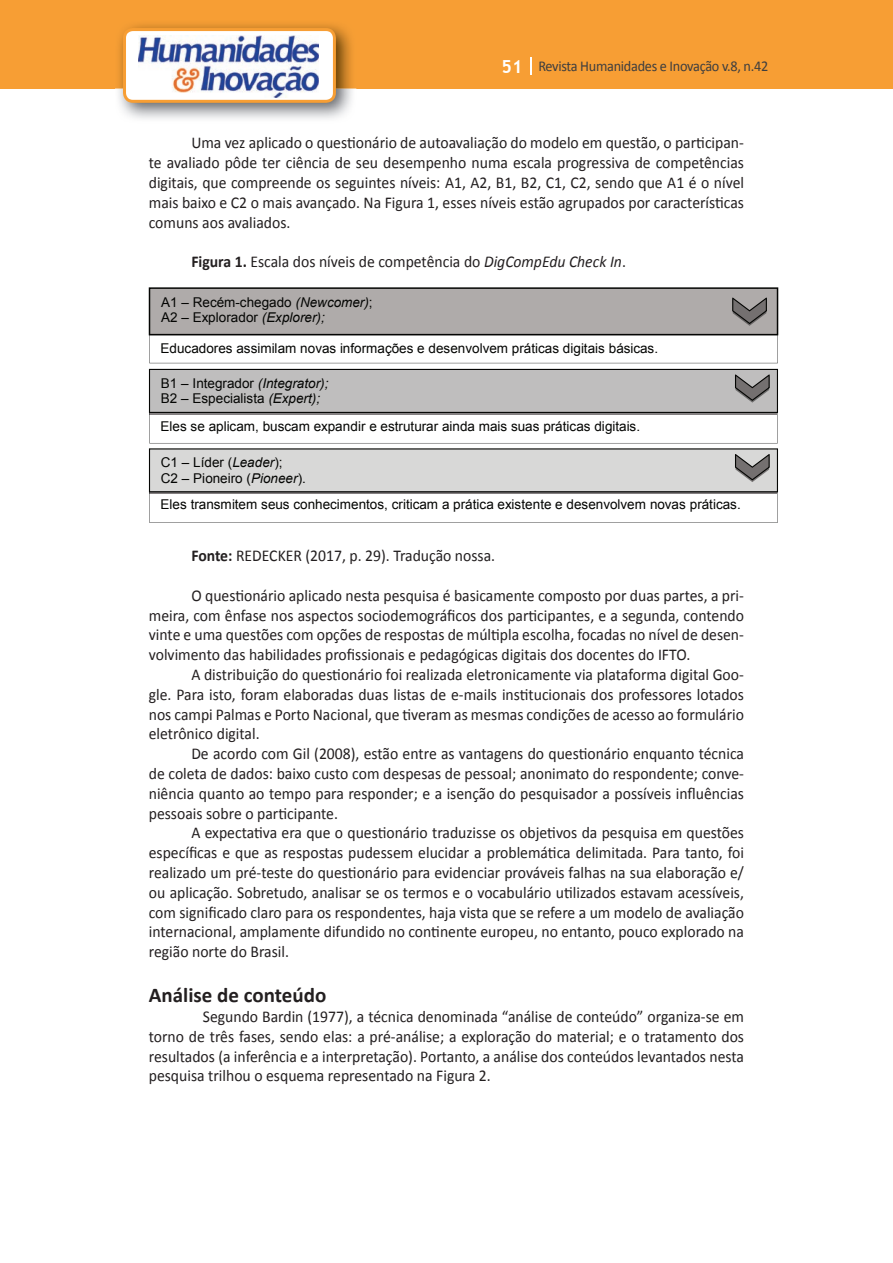
<style>
.page{position:relative;width:893px;height:1263px;background:#fff}
.page>*{position:absolute;margin:0;border:0;box-sizing:border-box;transform-origin:0 0}
.t1{font:700 21px "Calibri";color:#231f20}
.t2{font:16.5px/19.8px "Calibri";color:#231f20;text-align:justify;scale:.95 1}
.t3{font:15px "Calibri";letter-spacing:-.02em;color:#3e3e3f;scale:.95 1}
.t4{font:13.5px/15.5px "Arial";letter-spacing:.005em;color:#040503}
.s1{font-family:"Trebuchet MS";font-weight:700;font-size:18px;color:#fff}
.s2{font-weight:700}
.s3{font-style:italic}
</style>
<div class="page">
<div style="left:0;top:0;width:893px;height:88px;background:#f79e34"></div>
<svg style="left:530px;top:57px;width:2px;height:18px"></svg>
<img style="left:115px;top:24px;width:241px;height:95px">
<svg style="left:123px;top:28px;width:213px;height:75px"></svg>
<svg style="left:149px;top:287px;width:629px;height:76px"></svg>
<svg style="left:149px;top:369px;width:629px;height:154px"></svg>
<p class="t3" style="left:501px;top:57px;width:282px"><span class="s1">51</span> Revista Humanidades e Inovação v.8, n.42</p>
<p class="t2" style="left:149px;top:133px;width:628px;text-indent:43px">Uma vez aplicado o questionário de autoavaliação do modelo em questão, o participan&shy;te avaliado pôde ter ciência de seu desempenho numa escala progressiva de competências digitais, que compreende os seguintes níveis: A1, A2, B1, B2, C1, C2, sendo que A1 é o nível mais baixo e C2 o mais avançado. Na Figura 1, esses níveis estão agrupados por características comuns aos avaliados.</p>
<p class="t2" style="left:191px;top:252px;width:459px"><span class="s2">Figura 1.</span> Escala dos níveis de competência do <span class="s3">DigCompEdu Check In</span>.</p>
<p class="t4" style="left:161px;top:294px;width:213px">A1 – Recém-chegado <span class="s3">(Newcomer)</span>;<br>A2 – Explorador <span class="s3">(Explorer);</span></p>
<p class="t4" style="left:161px;top:341px;width:499px">Educadores assimilam novas informações e desenvolvem práticas digitais básicas.</p>
<p class="t4" style="left:161px;top:375px;width:169px">B1 – Integrador <span class="s3">(Integrator);<br></span>B2 – Especialista <span class="s3">(Expert);</span></p>
<p class="t4" style="left:161px;top:418px;width:481px">Eles se aplicam, buscam expandir e estruturar ainda mais suas práticas digitais.</p>
<p class="t4" style="left:161px;top:455px;width:147px">C1 – Líder (<span class="s3">Leader</span>);<br>C2 – Pioneiro (<span class="s3">Pioneer</span>).</p>
<p class="t4" style="left:161px;top:497px;width:582px">Eles transmitem seus conhecimentos, criticam a prática existente e desenvolvem novas práticas.</p>
<p class="t2" style="left:191px;top:546px;width:321px"><span class="s2">Fonte:</span> REDECKER (2017, p. 29). Tradução nossa.</p>
<p class="t2" style="left:149px;top:585px;width:628px;text-indent:43px">O questionário aplicado nesta pesquisa é basicamente composto por duas partes, a pri&shy;meira, com ênfase nos aspectos sociodemográficos dos participantes, e a segunda, contendo vinte e uma questões com opções de respostas de múltipla escolha, focadas no nível de desen&shy;volvimento das habilidades profissionais e pedagógicas digitais dos docentes do IFTO.</p>
<p class="t2" style="left:149px;top:665px;width:628px;text-indent:43px">A distribuição do questionário foi realizada eletronicamente via plataforma digital Goo&shy;gle. Para isto, foram elaboradas duas listas de e-mails institucionais dos professores lotados nos campi Palmas e Porto Nacional, que tiveram as mesmas condições de acesso ao formulário eletrônico digital.</p>
<p class="t2" style="left:149px;top:744px;width:628px;text-indent:43px">De acordo com Gil (2008), estão entre as vantagens do questionário enquanto técnica de coleta de dados: baixo custo com despesas de pessoal; anonimato do respondente; conve&shy;niência quanto ao tempo para responder; e a isenção do pesquisador a possíveis influências pessoais sobre o participante.</p>
<p class="t2" style="left:149px;top:823px;width:628px;text-indent:43px">A expectativa era que o questionário traduzisse os objetivos da pesquisa em questões específicas e que as respostas pudessem elucidar a problemática delimitada. Para tanto, foi realizado um pré-teste do questionário para evidenciar prováveis falhas na sua elaboração e/ ou aplicação. Sobretudo, analisar se os termos e o vocabulário utilizados estavam acessíveis, com significado claro para os respondentes, haja vista que se refere a um modelo de avaliação internacional, amplamente difundido no continente europeu, no entanto, pouco explorado na região norte do Brasil.</p>
<p class="t1" style="left:149px;top:982px;width:179px">Análise de conteúdo</p>
<p class="t2" style="left:149px;top:1007px;width:628px;text-indent:54px">Segundo Bardin (1977), a técnica denominada “análise de conteúdo” organiza-se em torno de três fases, sendo elas: a pré-análise; a exploração do material; e o tratamento dos resultados (a inferência e a interpretação). Portanto, a análise dos conteúdos levantados nesta pesquisa trilhou o esquema representado na Figura 2.</p>
</div>
